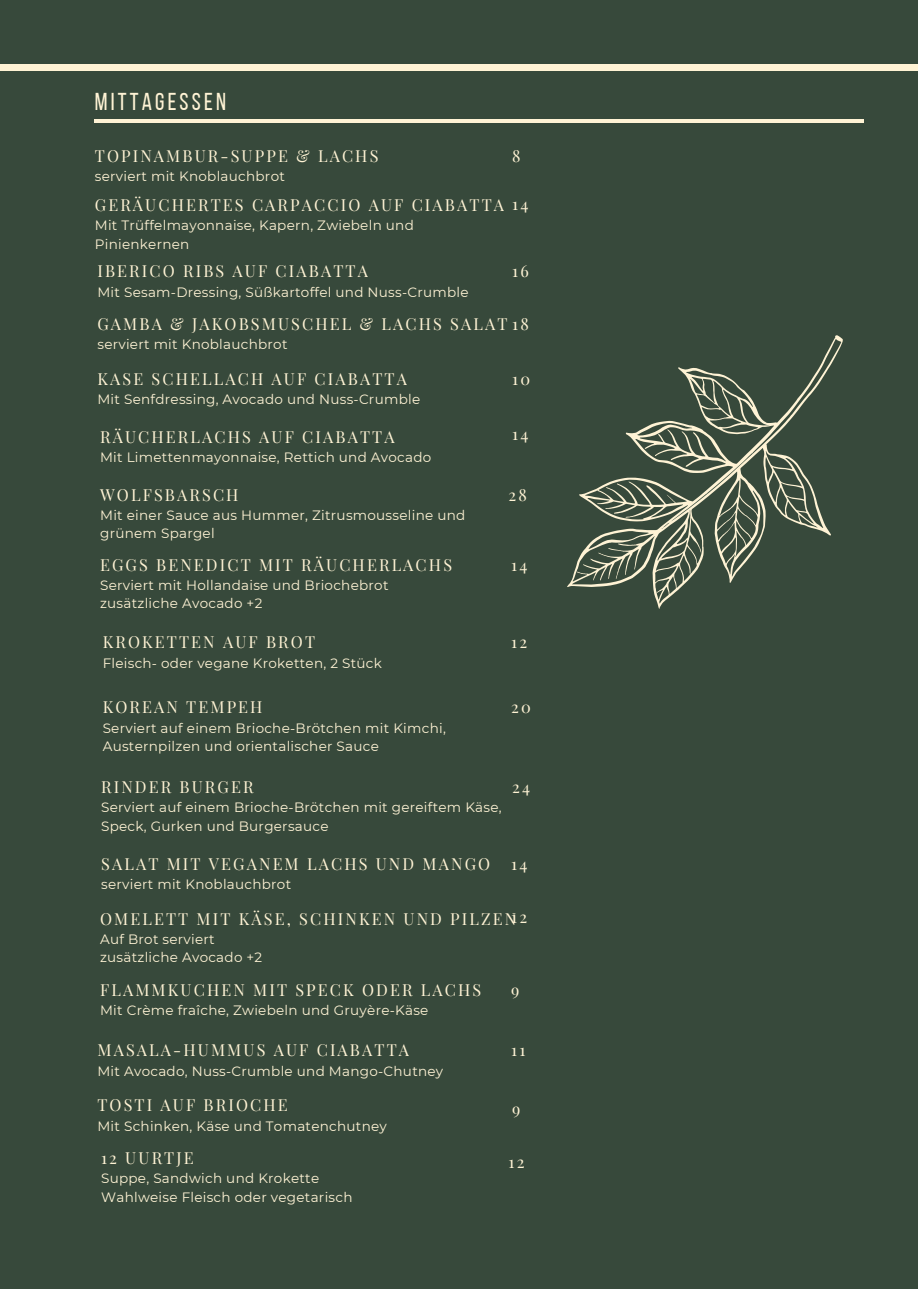
<style>
.page{position:relative;width:918px;height:1289px;background:#fff}
.page>*{position:absolute;margin:0;border:0;box-sizing:border-box;transform-origin:0 0}
.t1{font:24.3px "Bebas Neue";letter-spacing:.13em;color:#fff3d5}
.t2{font:16.2px "Playfair Display";letter-spacing:.13em;color:#fff3d5}
.t3{font:13.5px/18.6px "Montserrat";letter-spacing:.02em;color:#fff3d5}
</style>
<div class="page">
<div style="left:0;top:0;width:918px;height:1288px;background:#37493b"></div>
<hr style="left:95px;top:119px;width:769px;height:3px;background:#fff3d5">
<div style="left:0;top:64px;width:918px;height:6px;background:#fff3d5"></div>
<svg style="left:567px;top:335px;width:276px;height:274px"></svg>
<svg style="left:733px;top:466px;width:7px;height:6px"></svg>
<p class="t1" style="left:95px;top:92px;width:133px">MITTAGESSEN</p>
<p class="t2" style="left:95px;top:144px;width:285px">TOPINAMBUR-SUPPE &amp; LACHS</p>
<p class="t3" style="left:95px;top:167px;width:192px">serviert mit Knoblauchbrot</p>
<p class="t2" style="left:95px;top:193px;width:411px">GERÄUCHERTES CARPACCIO AUF CIABATTA</p>
<p class="t3" style="left:95px;top:216px;width:321px">Mit Trüffelmayonnaise, Kapern, Zwiebeln und<br>Pinienkernen</p>
<p class="t2" style="left:512px;top:144px;width:10px">8</p>
<p class="t2" style="left:512px;top:192px;width:18px">14</p>
<p class="t2" style="left:512px;top:260px;width:18px">16</p>
<h1 class="t2" style="left:97px;top:260px;width:272px">IBERICO RIBS AUF CIABATTA</h1>
<p class="t3" style="left:97px;top:282px;width:373px">Mit Sesam-Dressing, Süßkartoffel und Nuss-Crumble</p>
<p class="t2" style="left:97px;top:312px;width:433px">GAMBA &amp; JAKOBSMUSCHEL &amp; LACHS SALAT 18</p>
<p class="t3" style="left:97px;top:335px;width:192px">serviert mit Knoblauchbrot</p>
<p class="t2" style="left:97px;top:367px;width:311px">KASE SCHELLACH AUF CIABATTA</p>
<p class="t3" style="left:97px;top:390px;width:324px">Mit Senfdressing, Avocado und Nuss-Crumble</p>
<p class="t2" style="left:100px;top:425px;width:296px">RÄUCHERLACHS AUF CIABATTA</p>
<p class="t3" style="left:100px;top:448px;width:333px">Mit Limettenmayonnaise, Rettich und Avocado</p>
<p class="t2" style="left:100px;top:483px;width:140px">WOLFSBARSCH</p>
<p class="t3" style="left:100px;top:505px;width:367px">Mit einer Sauce aus Hummer, Zitrusmousseline und grünem Spargel</p>
<p class="t2" style="left:100px;top:553px;width:354px">EGGS BENEDICT MIT RÄUCHERLACHS</p>
<p class="t3" style="left:100px;top:576px;width:290px;line-height:18px">Serviert mit Hollandaise und Briochebrot zusätzliche Avocado +2</p>
<p class="t2" style="left:512px;top:367px;width:19px">10</p>
<p class="t2" style="left:512px;top:422px;width:18px">14</p>
<p class="t2" style="left:509px;top:483px;width:20px">28</p>
<p class="t2" style="left:511px;top:553px;width:18px">14</p>
<p class="t2" style="left:103px;top:630px;width:214px">KROKETTEN AUF BROT</p>
<p class="t3" style="left:103px;top:653px;width:281px">Fleisch- oder vegane Kroketten, 2 Stück</p>
<p class="t2" style="left:103px;top:695px;width:161px">KOREAN TEMPEH</p>
<p class="t3" style="left:103px;top:718px;width:345px">Serviert auf einem Brioche-Brötchen mit Kimchi,<br>Austernpilzen und orientalischer Sauce</p>
<p class="t2" style="left:101px;top:775px;width:154px">RINDER BURGER</p>
<p class="t3" style="left:101px;top:798px;width:402px">Serviert auf einem Brioche-Brötchen mit gereiftem Käse,<br>Speck, Gurken und Burgersauce</p>
<p class="t2" style="left:101px;top:852px;width:391px">SALAT MIT VEGANEM LACHS UND MANGO</p>
<p class="t3" style="left:101px;top:875px;width:192px">serviert mit Knoblauchbrot</p>
<p class="t2" style="left:511px;top:630px;width:17px">12</p>
<p class="t2" style="left:511px;top:695px;width:21px">20</p>
<p class="t2" style="left:512px;top:775px;width:19px">24</p>
<p class="t2" style="left:511px;top:852px;width:18px">14</p>
<p class="t2" style="left:100px;top:906px;width:418px">OMELETT MIT KÄSE, SCHINKEN UND PILZEN</p>
<p class="t3" style="left:100px;top:929px;width:164px">Auf Brot serviert zusätzliche Avocado +2</p>
<p class="t2" style="left:100px;top:978px;width:383px">FLAMMKUCHEN MIT SPECK ODER LACHS</p>
<p class="t3" style="left:100px;top:1000px;width:330px">Mit Crème fraîche, Zwiebeln und Gruyère-Käse</p>
<p class="t2" style="left:511px;top:904px;width:17px">12</p>
<p class="t2" style="left:511px;top:978px;width:10px">9</p>
<p class="t2" style="left:97px;top:1038px;width:313px">MASALA-HUMMUS AUF CIABATTA</p>
<p class="t3" style="left:97px;top:1061px;width:347px">Mit Avocado, Nuss-Crumble und Mango-Chutney</p>
<p class="t2" style="left:97px;top:1093px;width:192px">TOSTI AUF BRIOCHE</p>
<p class="t3" style="left:97px;top:1116px;width:291px">Mit Schinken, Käse und Tomatenchutney</p>
<p class="t2" style="left:101px;top:1146px;width:94px">12 UURTJE</p>
<p class="t3" style="left:101px;top:1168px;width:253px">Suppe, Sandwich und Krokette<br>Wahlweise Fleisch oder vegetarisch</p>
<p class="t2" style="left:511px;top:1038px;width:16px">11</p>
<p class="t2" style="left:512px;top:1097px;width:10px">9</p>
<p class="t2" style="left:509px;top:1149px;width:17px">12</p>
</div>
